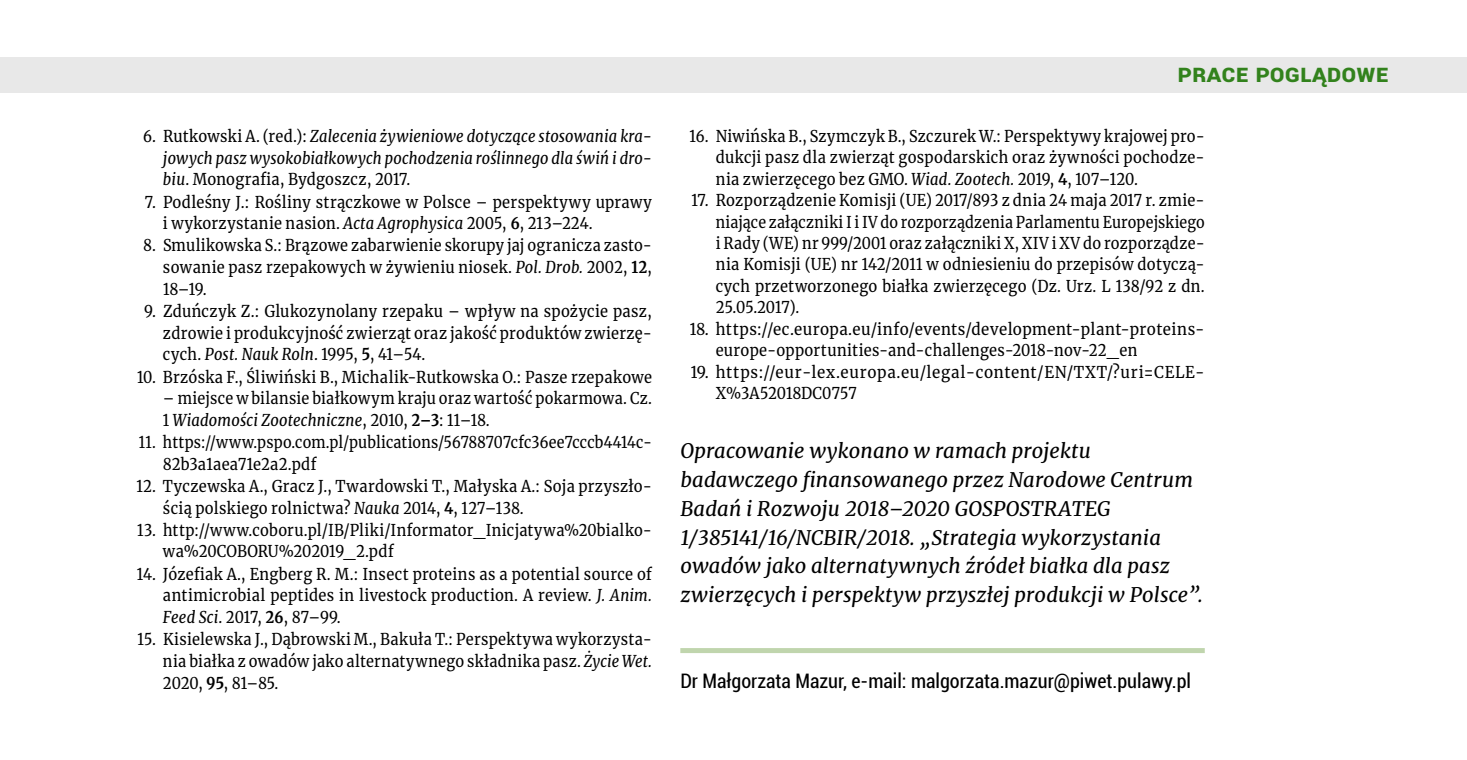
<style>
.page{position:relative;width:1467px;height:760px;background:#fff}
.page>*{position:absolute;margin:0;border:0;box-sizing:border-box;transform-origin:0 0}
.t1{font:700 25px "Roboto";color:#32821c}
.t2{font:italic 20px/28.8px "Merriweather";letter-spacing:.01em;color:#000}
.t3{font:condensed 20px "Roboto";color:#000}
.t4{font:16.25px/21.5px "Merriweather";letter-spacing:.02em;color:#000;text-align:justify;scale:.9 1}
.t5{font:16.25px/21.5px "Merriweather";letter-spacing:.02em;color:#000;text-align:justify;scale:.89 1}
.t6{font:italic 16.25px/21.5px "Merriweather";letter-spacing:.01em;color:#000;text-align:justify;scale:.9 1}
.t7{font:16.25px/21.2px "Merriweather";letter-spacing:.02em;color:#000;scale:.92 1}
.t8{font:16.25px/21.5px "Merriweather";letter-spacing:.02em;color:#000;scale:.88 1}
.t9{font:16.25px/21.2px "Merriweather";letter-spacing:.04em;color:#000;scale:.93 1}
.s1{font-style:normal}
.s2{font-style:italic}
.s3{font-weight:700}
</style>
<div class="page">
<div style="left:680px;top:648px;width:525px;height:5px;background:#c0d5ad"></div>
<div style="left:0;top:58px;width:1467px;height:35px;background:#e8e8e8"></div>
<p class="t6" style="left:163px;top:125px;width:545px;text-indent:-20px"><span class="s1">6. Rutkowski A. (red.):</span> Zalecenia żywieniowe dotyczące stosowania kra&shy;jowych pasz wysokobiałkowych pochodzenia roślinnego dla świń i dro&shy;biu<span class="s1">. Monografia, Bydgoszcz, 2017.</span></p>
<p class="t4" style="left:163px;top:190px;width:545px;text-indent:-18px">7. Podleśny J.: Rośliny strączkowe w Polsce – perspektywy uprawy i wykorzystanie nasion. <span class="s2">Acta Agrophysica</span> 2005, <span class="s3">6</span>, 213–224.</p>
<p class="t5" style="left:163px;top:234px;width:551px;text-indent:-20px">8. Smulikowska S.: Brązowe zabarwienie skorupy jaj ogranicza zasto&shy;sowanie pasz rzepakowych w żywieniu niosek. <span class="s2">Pol. Drob.</span> 2002, <span class="s3">12</span>, 18–19.</p>
<p class="t4" style="left:163px;top:300px;width:545px;text-indent:-19px">9. Zduńczyk Z.: Glukozynolany rzepaku – wpływ na spożycie pasz, zdrowie i produkcyjność zwierząt oraz jakość produktów zwierzę&shy;cych. <span class="s2">Post. Nauk Roln</span>. 1995, <span class="s3">5</span>, 41–54.</p>
<p class="t4" style="left:137px;top:365px;width:574px">10. Brzóska F., Śliwiński B., Michalik-Rutkowska O.: Pasze rzepakowe</p>
<p class="t5" style="left:163px;top:387px;width:551px">– miejsce w bilansie białkowym kraju oraz wartość pokarmowa. Cz.<br>1 <span class="s2">Wiadomości Zootechniczne</span>, 2010, <span class="s3">2–3</span>: 11–18.</p>
<p class="t8" style="left:163px;top:431px;width:557px;text-indent:-24px">11. https://www.pspo.com.pl/publications/56788707cfc36ee7cccb4414c-<br>82b3a1aea71e2a2.pdf</p>
<p class="t4" style="left:163px;top:475px;width:545px;text-indent:-27px">12. Tyczewska A., Gracz J., Twardowski T., Małyska A.: Soja przyszło&shy;ścią polskiego rolnictwa? <span class="s2">Nauka</span> 2014, <span class="s3">4</span>, 127–138.</p>
<p class="t5" style="left:163px;top:519px;width:551px;text-indent:-26px">13. http://www.coboru.pl/IB/Pliki/Informator_Inicjatywa%20bialko&shy;wa%20COBORU%202019_2.pdf</p>
<p class="t4" style="left:163px;top:563px;width:545px;text-indent:-26px">14. Józefiak A., Engberg R. M.: Insect proteins as a potential source of antimicrobial peptides in livestock production. A review. <span class="s2">J. Anim.<br>Feed Sci</span>. 2017, <span class="s3">26</span>, 87–99.</p>
<p class="t4" style="left:163px;top:628px;width:545px;text-indent:-26px">15. Kisielewska J., Dąbrowski M., Bakuła T.: Perspektywa wykorzysta&shy;nia białka z owadów jako alternatywnego składnika pasz. <span class="s2">Życie Wet.<br></span>2020, <span class="s3">95</span>, 81–85.</p>
<h1 class="t1" style="left:1178px;top:56px;width:213px">Prace poglądowe</h1>
<p class="t5" style="left:716px;top:125px;width:551px;text-indent:-26px">16. Niwińska B., Szymczyk B., Szczurek W.: Perspektywy krajowej pro&shy;dukcji pasz dla zwierząt gospodarskich oraz żywności pochodze&shy;nia zwierzęcego bez GMO. <span class="s2">Wiad. Zootech.</span> 2019, <span class="s3">4</span>, 107–120.</p>
<p class="t4" style="left:716px;top:189px;width:545px;text-indent:-24px">17. Rozporządzenie Komisji (UE) 2017/893 z dnia 24 maja 2017 r. zmie&shy;niające załączniki I i IV do rozporządzenia Parlamentu Europejskiego i Rady (WE) nr 999/2001 oraz załączniki X, XIV i XV do rozporządze&shy;nia Komisji (UE) nr 142/2011 w odniesieniu do przepisów dotyczą&shy;cych przetworzonego białka zwierzęcego (Dz. Urz. L 138/92 z dn.<br>25.05.2017).</p>
<p class="t7" style="left:716px;top:318px;width:533px;text-indent:-26px">18. https://ec.europa.eu/info/events/development-plant-proteins&shy;europe-opportunities-and-challenges-2018-nov-22_en</p>
<p class="t9" style="left:716px;top:361px;width:527px;text-indent:-25px">19. https://eur-lex.europa.eu/legal-content/EN/TXT/?uri=CELE-<br>X%3A52018DC0757</p>
<p class="t2" style="left:680px;top:436px;width:524px">Opracowanie wykonano w ramach projektu badawczego finansowanego przez Narodowe Centrum Badań i Rozwoju 2018–2020 GOSPOSTRATEG 1/385141/16/NCBIR/2018. „Strategia wykorzystania owadów jako alternatywnych źródeł białka dla pasz zwierzęcych i perspektyw przyszłej produkcji w Polsce”.</p>
<p class="t3" style="left:680px;top:667px;width:512px">Dr Małgorzata Mazur, e-mail: malgorzata.mazur@piwet.pulawy.pl</p>
</div>
